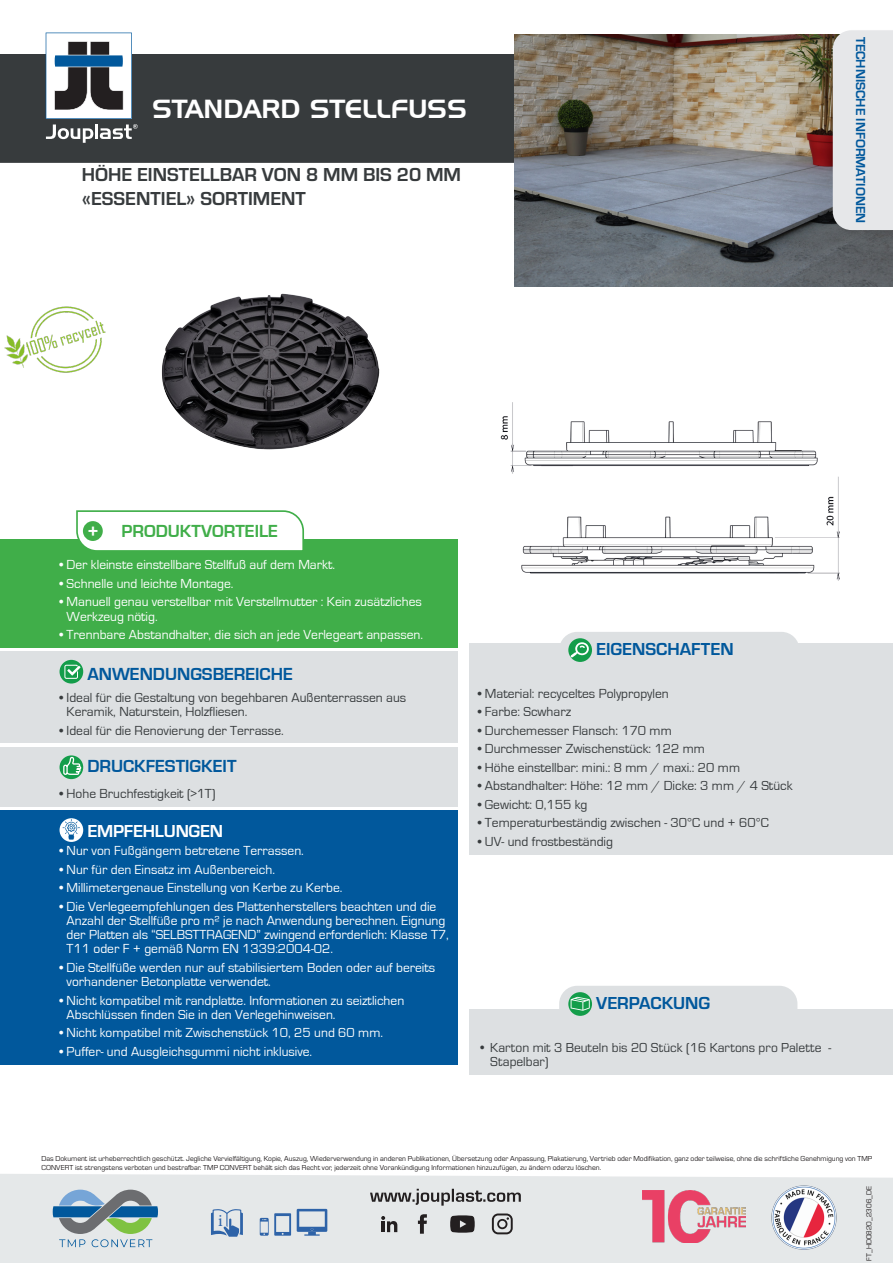
<style>
.page{position:relative;width:893px;height:1263px;background:#fff}
.page>*{position:absolute;margin:0;border:0;box-sizing:border-box;transform-origin:0 0}
.Nom_générique{font:25.5px "Handel Gothic BT";color:#fff}
.Désignation{font:700 19.5px/23.4px "Eurostile";color:#373b3d}
.t1{font:700 18px "Eurostile";color:#01589c}
.t2{font:700 18px "Eurostile";color:#01589c}
.t3{font:700 18px "Eurostile";color:#40ae49}
.Specifique{font:700 18px "Eurostile";letter-spacing:-.01em;color:#fff}
.t4{font:700 18px "Eurostile";color:#fff}
.t5{font:17.1px "Minion Pro";color:#2e63a8}
.Specifique-2{font:13.5px/14.2px "Eurostile";color:#fff}
.Specifique-3{font:13.5px/14.2px "Eurostile";color:#373b3d}
.t6{font:13.5px/14.2px "Eurostile";color:#373b3d}
.t7{font:700 13.5px "Eurostile";color:#01589c}
.t8{font:7.5px/9px "Eurostile";color:#231f20}
</style>
<div class="page">
<div style="left:0;top:1174px;width:893px;height:89px;background:#e5e8e9"></div>
<div style="left:0;top:54px;width:514px;height:109px;background:#373b3d"></div>
<svg style="left:53px;top:1189px;width:105px;height:58px;background:#96afb7"></svg>
<img style="left:771px;top:1184px;width:66px;height:66px">
<img style="left:642px;top:1190px;width:104px;height:52px">
<svg style="left:370px;top:1189px;width:151px;height:16px;background:#aaabac"></svg>
<svg style="left:450px;top:1215px;width:25px;height:18px"></svg>
<svg style="left:381px;top:1216px;width:16px;height:16px"></svg>
<svg style="left:418px;top:1214px;width:9px;height:20px"></svg>
<svg style="left:492px;top:1213px;width:21px;height:21px"></svg>
<div style="left:469px;top:1009px;width:424px;height:65px;background:#dde0e2"></div>
<div style="left:559px;top:986px;width:238px;height:41px;background:#dde0e2;border-radius:18px"></div>
<svg style="left:568px;top:992px;width:24px;height:24px"></svg>
<svg style="left:571px;top:997px;width:19px;height:14px"></svg>
<div style="left:469px;top:643px;width:424px;height:211px;background:#dde0e2"></div>
<div style="left:559px;top:632px;width:240px;height:41px;background:#dde0e2;border-radius:18px"></div>
<svg style="left:568px;top:638px;width:24px;height:24px"></svg>
<svg style="left:571px;top:642px;width:18px;height:16px"></svg>
<img style="left:514px;top:35px;width:379px;height:252px">
<div style="left:830px;top:29px;width:63px;height:210px;background:#231f20;opacity:.15"></div>
<div style="left:833px;top:30px;width:60px;height:200px;background:#e6e7e9"></div>
<img style="left:500px;top:402px;width:339px;height:178px">
<svg style="left:46px;top:33px;width:92px;height:110px"></svg>
<div style="left:0;top:539px;width:458px;height:109px;background:#40ae49"></div>
<div style="left:0;top:651px;width:458px;height:92px;background:#dde0e2"></div>
<div style="left:60px;top:660px;width:23px;height:23px;background:#139d4a;border-radius:50%"></div>
<svg style="left:64px;top:665px;width:16px;height:14px"></svg>
<div style="left:0;top:747px;width:458px;height:59px;background:#dde0e2"></div>
<div style="left:60px;top:755px;width:23px;height:24px;background:#139d4a;border-radius:50%"></div>
<svg style="left:63px;top:755px;width:19px;height:20px"></svg>
<div style="left:0;top:810px;width:458px;height:254px;background:#01589c"></div>
<div style="left:60px;top:818px;width:23px;height:24px;background:#fff;border-radius:50%"></div>
<svg style="left:63px;top:819px;width:17px;height:21px"></svg>
<img style="left:4px;top:306px;width:101px;height:67px">
<img style="left:161px;top:293px;width:219px;height:157px">
<svg style="left:76px;top:510px;width:228px;height:41px"></svg>
<div style="left:83px;top:521px;width:20px;height:20px;background:#40ae49;border-radius:50%"></div>
<svg style="left:211px;top:1209px;width:32px;height:28px"></svg>
<svg style="left:260px;top:1213px;width:31px;height:23px"></svg>
<svg style="left:297px;top:1209px;width:30px;height:27px"></svg>
<p class="Nom_générique" style="left:152px;top:94px;width:316px">STANDARD STELLFUSS</p>
<p class="Désignation" style="left:82px;top:162px;width:381px">HÖHE EINSTELLBAR VON 8 MM BIS 20 MM «ESSENTIEL» SORTIMENT</p>
<p class="t7" style="left:870px;top:37px;width:188px;rotate:90deg">TECHNISCHE INFORMATIONEN</p>
<p class="t4" style="left:88px;top:521px;width:13px">+</p>
<p class="t3" style="left:121px;top:521px;width:158px">PRODUKTVORTEILE</p>
<p class="Specifique-2" style="left:60px;top:558px;width:277px">• Der kleinste einstellbare Stellfuß auf dem Markt.</p>
<p class="Specifique-2" style="left:60px;top:577px;width:176px">• Schnelle und leichte Montage.</p>
<p class="Specifique-2" style="left:67px;top:595px;width:357px;text-indent:-7px">• Manuell genau verstellbar mit Verstellmutter : Kein zusätzliches<br>Werkzeug nötig.</p>
<p class="Specifique-2" style="left:60px;top:628px;width:365px">• Trennbare Abstandhalter, die sich an jede Verlegeart anpassen.</p>
<p class="t1" style="left:87px;top:664px;width:207px">ANWENDUNGSBEREICHE</p>
<p class="Specifique-3" style="left:67px;top:691px;width:341px;text-indent:-7px">• Ideal für die Gestaltung von begehbaren Außenterrassen aus<br>Keramik, Naturstein, Holzfliesen.</p>
<p class="Specifique-3" style="left:60px;top:723px;width:226px">• Ideal für die Renovierung der Terrasse.</p>
<p class="t1" style="left:87px;top:756px;width:151px">DRUCKFESTIGKEIT</p>
<p class="Specifique-3" style="left:60px;top:786px;width:158px">• Hohe Bruchfestigkeit (&gt;1T)</p>
<p class="Specifique" style="left:87px;top:818px;width:137px">EMPFEHLUNGEN</p>
<p class="Specifique-2" style="left:60px;top:844px;width:246px">• Nur von Fußgängern betretene Terrassen.</p>
<p class="Specifique-2" style="left:60px;top:862px;width:217px">• Nur für den Einsatz im Außenbereich.</p>
<p class="Specifique-2" style="left:60px;top:881px;width:284px">• Millimetergenaue Einstellung von Kerbe zu Kerbe.</p>
<p class="Specifique-2" style="left:67px;top:899px;width:384px;text-indent:-7px">• Die Verlegeempfehlungen des Plattenherstellers beachten und die Anzahl der Stellfüße pro m² je nach Anwendung berechnen. Eignung der Platten als “SELBSTTRAGEND” zwingend erforderlich: Klasse T7, T11 oder F + gemäß Norm EN 1339:2004-02.</p>
<p class="Specifique-2" style="left:67px;top:960px;width:370px;text-indent:-7px">• Die Stellfüße werden nur auf stabilisiertem Boden oder auf bereits vorhandener Betonplatte verwendet.</p>
<p class="Specifique-2" style="left:67px;top:993px;width:339px;text-indent:-7px">• Nicht kompatibel mit randplatte. Informationen zu seiztlichen<br>Abschlüssen finden Sie in den Verlegehinweisen.</p>
<p class="Specifique-2" style="left:60px;top:1026px;width:325px">• Nicht kompatibel mit Zwischenstück 10, 25 und 60 mm.</p>
<p class="Specifique-2" style="left:60px;top:1044px;width:254px">• Puffer- und Ausgleichsgummi nicht inklusive.</p>
<p class="t2" style="left:596px;top:636px;width:139px">EIGENSCHAFTEN</p>
<p class="Specifique-3" style="left:478px;top:686px;width:192px">• Material: recyceltes Polypropylen</p>
<p class="Specifique-3" style="left:478px;top:705px;width:95px">• Farbe: Scwharz</p>
<p class="Specifique-3" style="left:478px;top:723px;width:196px">• Durchemesser Flansch: 170 mm</p>
<p class="Specifique-3" style="left:478px;top:742px;width:229px">• Durchmesser Zwischenstück: 122 mm</p>
<p class="Specifique-3" style="left:478px;top:760px;width:264px">• Höhe einstellbar: mini.: 8 mm / maxi.: 20 mm</p>
<p class="Specifique-3" style="left:478px;top:779px;width:316px">• Abstandhalter: Höhe: 12 mm / Dicke: 3 mm / 4 Stück</p>
<p class="Specifique-3" style="left:478px;top:797px;width:111px">• Gewicht: 0,155 kg</p>
<p class="Specifique-3" style="left:478px;top:816px;width:292px">• Temperaturbeständig zwischen - 30°C und + 60°C</p>
<p class="Specifique-3" style="left:478px;top:834px;width:137px">• UV- und frostbeständig</p>
<p class="t2" style="left:596px;top:990px;width:116px">VERPACKUNG</p>
<p class="t6" style="left:490px;top:1039px;width:343px;text-indent:-12px">• Karton mit 3 Beuteln bis 20 Stück (16 Kartons pro Palette -<br>Stapelbar)</p>
<p class="t8" style="left:42px;top:1154px;width:832px">Das Dokument ist urheberrechtlich geschützt. Jegliche Vervielfältigung, Kopie, Auszug, Wiederverwendung in anderen Publikationen, Übersetzung oder Anpassung, Plakatierung, Vertrieb oder Modifikation, ganz oder teilweise, ohne die schriftliche Genehmigung von TMP<br>CONVERT ist strengstens verboten und bestrafbar. TMP CONVERT behält sich das Recht vor, jederzeit ohne Vorankündigung Informationen hinzuzufügen, zu ändern oderzu löschen.</p>
<p class="t5" style="left:218px;top:1208px;width:6px">i</p>
<p class="t8" style="left:864px;top:1261px;width:76px;rotate:-90deg">FT_HD0820_2306_DE</p>
</div>
